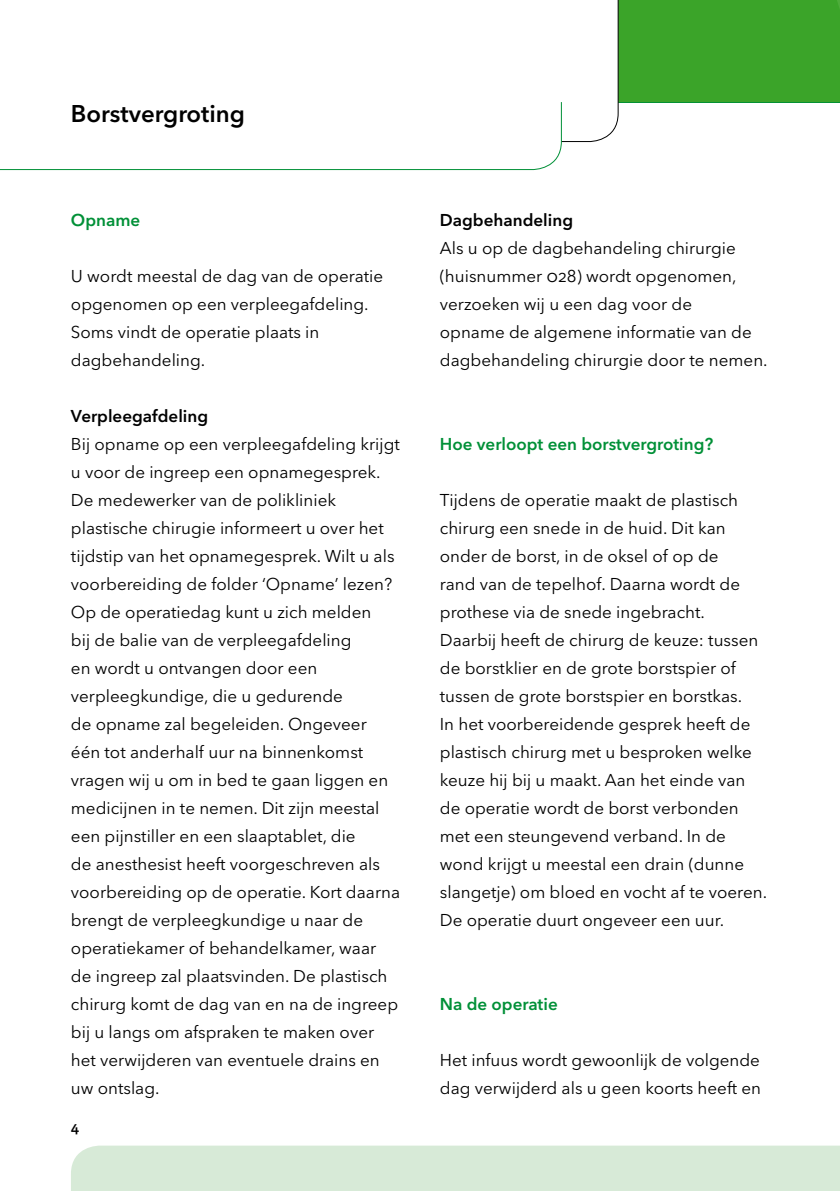
<style>
.page{position:relative;width:840px;height:1191px;background:#fff}
.page>*{position:absolute;margin:0;border:0;box-sizing:border-box;transform-origin:0 0}
.t1{font:600 24px "Avenir Next LT Pro";color:#000}
.t2{font:17px/28px "Avenir Next LT Pro";color:#000}
.t3{font:600 17px "Avenir Next LT Pro";color:#009037}
.t4{font:600 17px "Avenir Next LT Pro";color:#000}
.t5{font:600 14px "Avenir Next LT Pro";color:#000}
</style>
<div class="page">
<div style="left:71px;top:1145px;width:768px;height:46px;background:#d7ead7"></div>
<svg style="left:0;top:0;width:840px;height:171px"></svg>
<h1 class="t1" style="left:71px;top:99px;width:175px">Borstvergroting</h1>
<p class="t3" style="left:71px;top:210px;width:71px">Opname</p>
<p class="t2" style="left:71px;top:262px;width:313px">U wordt meestal de dag van de operatie opgenomen op een verpleegafdeling.<br>Soms vindt de operatie plaats in dagbehandeling.</p>
<p class="t4" style="left:71px;top:406px;width:139px">Verpleegafdeling</p>
<p class="t2" style="left:71px;top:430px;width:330px">Bij opname op een verpleegafdeling krijgt u voor de ingreep een opnamegesprek.<br>De medewerker van de polikliniek plastische chirugie informeert u over het tijdstip van het opnamegesprek. Wilt u als voorbereiding de folder ‘Opname’ lezen?<br>Op de operatiedag kunt u zich melden<br>bij de balie van de verpleegafdeling<br>en wordt u ontvangen door een verpleegkundige, die u gedurende<br>de opname zal begeleiden. Ongeveer één tot anderhalf uur na binnenkomst vragen wij u om in bed te gaan liggen en medicijnen in te nemen. Dit zijn meestal een pijnstiller en een slaaptablet, die<br>de anesthesist heeft voorgeschreven als voorbereiding op de operatie. Kort daarna brengt de verpleegkundige u naar de operatiekamer of behandelkamer, waar de ingreep zal plaatsvinden. De plastisch chirurg komt de dag van en na de ingreep bij u langs om afspraken te maken over het verwijderen van eventuele drains en uw ontslag.</p>
<p class="t5" style="left:71px;top:1118px;width:10px">4</p>
<p class="t4" style="left:439px;top:210px;width:135px">Dagbehandeling</p>
<p class="t2" style="left:439px;top:234px;width:329px">Als u op de dagbehandeling chirurgie (huisnummer 028) wordt opgenomen, verzoeken wij u een dag voor de<br>opname de algemene informatie van de dagbehandeling chirurgie door te nemen.</p>
<p class="t3" style="left:439px;top:434px;width:275px">Hoe verloopt een borstvergroting?</p>
<p class="t2" style="left:439px;top:486px;width:328px">Tijdens de operatie maakt de plastisch chirurg een snede in de huid. Dit kan onder de borst, in de oksel of op de<br>rand van de tepelhof. Daarna wordt de prothese via de snede ingebracht.<br>Daarbij heeft de chirurg de keuze: tussen de borstklier en de grote borstspier of tussen de grote borstspier en borstkas.<br>In het voorbereidende gesprek heeft de plastisch chirurg met u besproken welke keuze hij bij u maakt. Aan het einde van de operatie wordt de borst verbonden met een steungevend verband. In de wond krijgt u meestal een drain (dunne slangetje) om bloed en vocht af te voeren.<br>De operatie duurt ongeveer een uur.</p>
<p class="t3" style="left:439px;top:994px;width:119px">Na de operatie</p>
<p class="t2" style="left:439px;top:1046px;width:322px">Het infuus wordt gewoonlijk de volgende dag verwijderd als u geen koorts heeft en</p>
</div>
